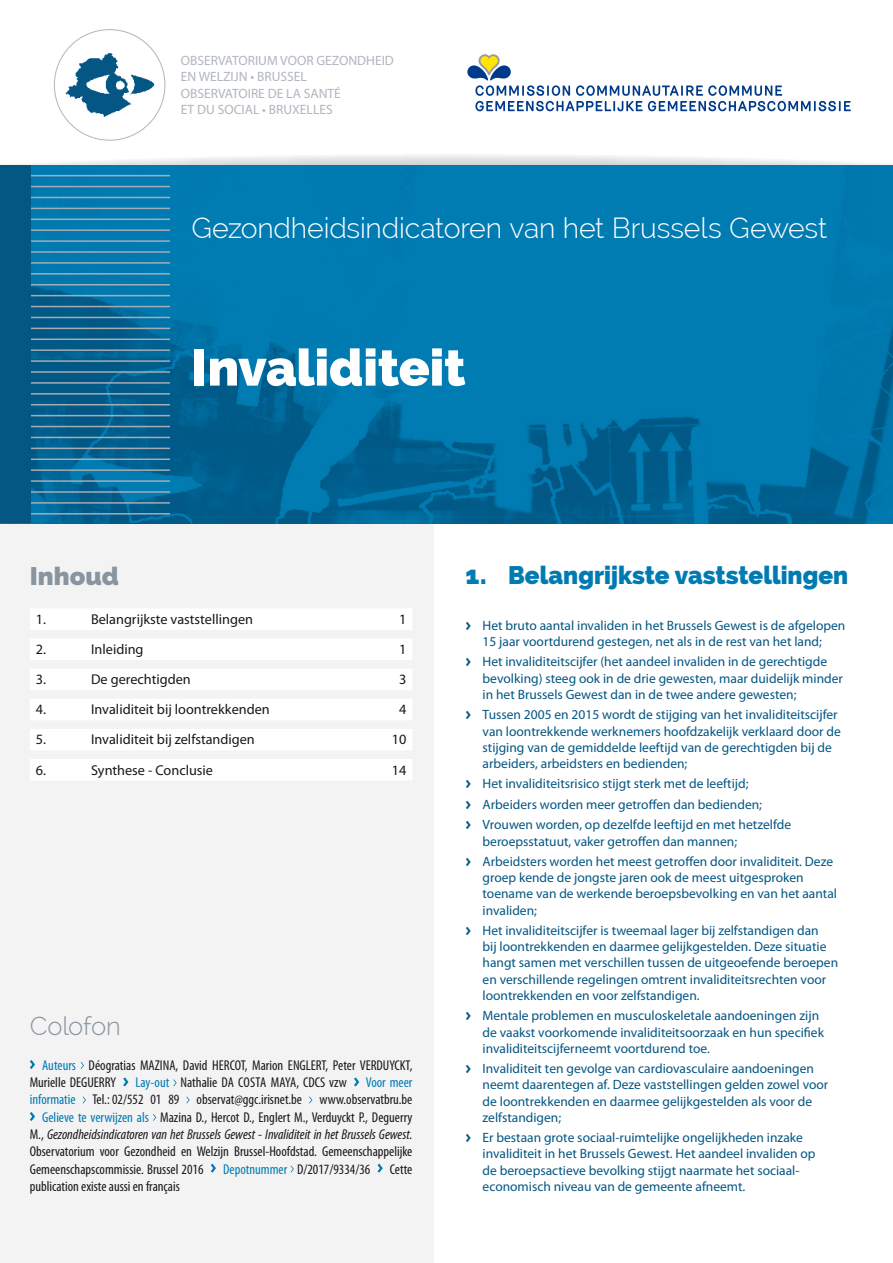
<style>
.page{position:relative;width:893px;height:1263px;background:#fff}
.page>*{position:absolute;margin:0;border:0;box-sizing:border-box;transform-origin:0 0}
.t1{font:800 51px "Raleway";letter-spacing:-.005em;color:#fff}
.t2{font:300 28.5px "Raleway";letter-spacing:-.005em;color:#fff}
.t3{font:800 25.5px "Raleway";color:#007bb2}
.t4{font:300 25.5px "Raleway";letter-spacing:-.01em;color:#8994a0}
.t5{font:800 25.5px "Raleway";color:#8994a0}
.t6{font:condensed 14.25px/17.4px "Myriad Pro";color:#1a171c}
.t7{font:14.25px "Myriad Pro";color:#1a171c}
.t8{font:italic condensed 14.25px "Myriad Pro";color:#1a171c}
.t9{font:condensed 14.25px "Myriad Pro";color:#007bb2}
.t10{font:13.5px/16.2px "Myriad Pro";color:#045683}
.t11{font:13.5px/16.2px "Myriad Pro";color:#b0b6be}
.s1{color:#007bb2}
.s2{font-style:normal}
.s3{font-family:"Meta OT";font-weight:700}
</style>
<div class="page">
<div style="left:0;top:523px;width:434px;height:433px;background:#f3f3f4"></div>
<svg style="left:30px;top:609px;width:382px;height:171px;fill:#fff"></svg>
<svg style="left:0;top:155px;width:893px;height:11px"></svg>
<img style="left:30px;top:166px;width:863px;height:357px">
<hr style="left:0;top:513px;width:170px;height:1px;background:#a5acb5">
<hr style="left:0;top:502px;width:170px;height:2px;background:#a5acb5">
<hr style="left:0;top:491px;width:170px;height:2px;background:#a5acb5">
<hr style="left:0;top:480px;width:170px;height:2px;background:#a5acb5">
<hr style="left:0;top:469px;width:170px;height:2px;background:#a5acb5">
<hr style="left:0;top:458px;width:170px;height:2px;background:#a5acb5">
<hr style="left:0;top:448px;width:170px;height:1px;background:#a5acb5">
<hr style="left:0;top:437px;width:170px;height:1px;background:#a5acb5">
<hr style="left:0;top:426px;width:170px;height:1px;background:#a5acb5">
<hr style="left:0;top:415px;width:170px;height:1px;background:#a5acb5">
<hr style="left:0;top:404px;width:170px;height:1px;background:#a5acb5">
<hr style="left:0;top:393px;width:170px;height:2px;background:#a5acb5">
<hr style="left:0;top:382px;width:170px;height:2px;background:#a5acb5">
<hr style="left:0;top:371px;width:170px;height:2px;background:#a5acb5">
<hr style="left:0;top:360px;width:170px;height:2px;background:#a5acb5">
<hr style="left:0;top:349px;width:170px;height:2px;background:#a5acb5">
<hr style="left:0;top:338px;width:170px;height:2px;background:#a5acb5">
<hr style="left:0;top:328px;width:170px;height:1px;background:#a5acb5">
<hr style="left:0;top:317px;width:170px;height:1px;background:#a5acb5">
<hr style="left:0;top:306px;width:170px;height:1px;background:#a5acb5">
<hr style="left:0;top:295px;width:170px;height:1px;background:#a5acb5">
<hr style="left:0;top:284px;width:170px;height:1px;background:#a5acb5">
<hr style="left:0;top:273px;width:170px;height:2px;background:#a5acb5">
<hr style="left:0;top:262px;width:170px;height:2px;background:#a5acb5">
<hr style="left:0;top:251px;width:170px;height:2px;background:#a5acb5">
<hr style="left:0;top:240px;width:170px;height:2px;background:#a5acb5">
<hr style="left:0;top:229px;width:170px;height:2px;background:#a5acb5">
<hr style="left:0;top:219px;width:170px;height:1px;background:#a5acb5">
<hr style="left:0;top:208px;width:170px;height:1px;background:#a5acb5">
<hr style="left:0;top:197px;width:170px;height:1px;background:#a5acb5">
<hr style="left:0;top:186px;width:170px;height:1px;background:#a5acb5">
<hr style="left:0;top:175px;width:170px;height:1px;background:#a5acb5">
<img style="left:62px;top:51px;width:95px;height:68px">
<div style="left:0;top:166px;width:30px;height:357px;background:#045683"></div>
<svg style="left:467px;top:54px;width:384px;height:57px"></svg>
<div style="left:0;top:886px;width:434px;height:377px;background:#f3f3f4"></div>
<svg style="left:30px;top:1060px;width:5px;height:9px"></svg>
<svg style="left:81px;top:1062px;width:3px;height:7px"></svg>
<svg style="left:123px;top:1077px;width:5px;height:9px"></svg>
<svg style="left:173px;top:1079px;width:4px;height:7px"></svg>
<svg style="left:354px;top:1077px;width:5px;height:9px"></svg>
<svg style="left:83px;top:1096px;width:3px;height:7px"></svg>
<svg style="left:186px;top:1096px;width:4px;height:7px"></svg>
<svg style="left:309px;top:1096px;width:3px;height:7px"></svg>
<svg style="left:30px;top:1112px;width:5px;height:9px"></svg>
<svg style="left:153px;top:1114px;width:3px;height:7px"></svg>
<svg style="left:211px;top:1164px;width:5px;height:9px"></svg>
<svg style="left:291px;top:1165px;width:3px;height:7px"></svg>
<svg style="left:377px;top:1164px;width:6px;height:9px"></svg>
<p class="t11" style="left:181px;top:52px;width:215px">OBSERVATORIUM VOOR GEZONDHEID<br>EN WELZIJN • BRUSSEL<br>OBSERVATOIRE DE LA SANTÉ<br>ET DU SOCIAL • BRUXELLES</p>
<h2 class="t2" style="left:191px;top:212px;width:637px">Gezondheidsindicatoren van het Brussels Gewest</h2>
<h1 class="t1" style="left:191px;top:339px;width:276px">Invaliditeit</h1>
<h3 class="t5" style="left:30px;top:562px;width:91px">Inhoud</h3>
<p class="t7" style="left:36px;top:610px;width:12px">1.</p>
<p class="t7" style="left:91px;top:610px;width:163px">Belangrijkste vaststellingen</p>
<p class="t7" style="left:399px;top:610px;width:9px">1</p>
<p class="t7" style="left:36px;top:640px;width:12px">2.</p>
<p class="t7" style="left:91px;top:640px;width:54px">Inleiding</p>
<p class="t7" style="left:399px;top:640px;width:9px">1</p>
<p class="t7" style="left:36px;top:671px;width:12px">3.</p>
<p class="t7" style="left:91px;top:671px;width:101px">De gerechtigden</p>
<p class="t7" style="left:399px;top:671px;width:9px">3</p>
<p class="t7" style="left:36px;top:701px;width:12px">4.</p>
<p class="t7" style="left:91px;top:701px;width:180px">Invaliditeit bij loontrekkenden</p>
<p class="t7" style="left:399px;top:701px;width:9px">4</p>
<p class="t7" style="left:36px;top:731px;width:12px">5.</p>
<p class="t7" style="left:91px;top:731px;width:165px">Invaliditeit bij zelfstandigen</p>
<p class="t7" style="left:392px;top:731px;width:16px">10</p>
<p class="t7" style="left:36px;top:761px;width:12px">6.</p>
<p class="t7" style="left:91px;top:761px;width:123px">Synthese - Conclusie</p>
<p class="t7" style="left:392px;top:761px;width:16px">14</p>
<h3 class="t4" style="left:30px;top:1012px;width:92px">Colofon</h3>
<p class="t6" style="left:30px;top:1056px;width:384px;text-indent:12px"><span class="s1">Auteurs</span> Déogratias MAZINA, David HERCOT, Marion ENGLERT, Peter VERDUYCKT,<br>Murielle DEGUERRY</p>
<p class="t6" style="left:136px;top:1074px;width:213px"><span class="s1">Lay-out</span> Nathalie da Costa Maya, CDCS vzw</p>
<p class="t9" style="left:366px;top:1074px;width:48px">Voor meer</p>
<p class="t6" style="left:30px;top:1091px;width:384px"><span class="s1">informatie</span> Tel.: 02/552 01 89 observat@ggc.irisnet.be www.observatbru.be</p>
<p class="t6" style="left:42px;top:1108px;width:372px"><span class="s1">Gelieve te verwijzen als</span> Mazina D., Hercot D., Englert M., Verduyckt P., Deguerry</p>
<p class="t8" style="left:30px;top:1126px;width:384px"><span class="s2">M.,</span> Gezondheidsindicatoren van het Brussels Gewest - Invaliditeit in het Brussels Gewest.</p>
<p class="t6" style="left:30px;top:1142px;width:384px">Observatorium voor Gezondheid en Welzijn Brussel-Hoofdstad. Gemeenschappelijke</p>
<p class="t6" style="left:30px;top:1160px;width:175px">Gemeenschapscommissie. Brussel 2016</p>
<p class="t6" style="left:223px;top:1160px;width:149px"><span class="s1">Depotnummer</span> D/2017/9334/36</p>
<p class="t6" style="left:390px;top:1160px;width:24px">Cette</p>
<p class="t6" style="left:30px;top:1177px;width:152px">publication existe aussi en français</p>
<h3 class="t3" style="left:466px;top:560px;width:384px">1. Belangrijkste vaststellingen</h3>
<p class="t10" style="left:466px;top:617px;width:381px;text-align:center"><span class="s3">&gt;</span> Het bruto aantal invaliden in het Brussels Gewest is de afgelopen<br>15 jaar voortdurend gestegen, net als in de rest van het land;</p>
<p class="t10" style="left:483px;top:654px;width:362px;text-indent:-17px"><span class="s3">&gt;</span> Het invaliditeitscijfer (het aandeel invaliden in de gerechtigde bevolking) steeg ook in de drie gewesten, maar duidelijk minder in het Brussels Gewest dan in de twee andere gewesten;</p>
<p class="t10" style="left:483px;top:706px;width:360px;text-indent:-17px"><span class="s3">&gt;</span> Tussen 2005 en 2015 wordt de stijging van het invaliditeitscijfer van loontrekkende werknemers hoofdzakelijk verklaard door de stijging van de gemiddelde leeftijd van de gerechtigden bij de arbeiders, arbeidsters en bedienden;</p>
<p class="t10" style="left:466px;top:773px;width:327px;line-height:20.4px"><span class="s3">&gt;</span> Het invaliditeitsrisico stijgt sterk met de leeftijd;<br><span class="s3">&gt;</span> Arbeiders worden meer getroffen dan bedienden;<br><span class="s3">&gt;</span> Vrouwen worden, op dezelfde leeftijd en met hetzelfde</p>
<p class="t10" style="left:466px;top:830px;width:369px;line-height:20.4px;text-indent:17px">beroepsstatuut, vaker getroffen dan mannen;<br><span class="s3">&gt;</span> Arbeidsters worden het meest getroffen door invaliditeit. Deze</p>
<p class="t10" style="left:483px;top:869px;width:356px">groep kende de jongste jaren ook de meest uitgesproken toename van de werkende beroepsbevolking en van het aantal invaliden;</p>
<p class="t10" style="left:483px;top:922px;width:357px;text-indent:-17px"><span class="s3">&gt;</span> Het invaliditeitscijfer is tweemaal lager bij zelfstandigen dan<br>bij loontrekkenden en daarmee gelijkgestelden. Deze situatie hangt samen met verschillen tussen de uitgeoefende beroepen en verschillende regelingen omtrent invaliditeitsrechten voor loontrekkenden en voor zelfstandigen.</p>
<p class="t10" style="left:483px;top:1007px;width:343px;text-indent:-17px"><span class="s3">&gt;</span> Mentale problemen en musculoskeletale aandoeningen zijn de vaakst voorkomende invaliditeitsoorzaak en hun specifiek invaliditeitscijferneemt voortdurend toe.</p>
<p class="t10" style="left:483px;top:1060px;width:347px;text-indent:-17px"><span class="s3">&gt;</span> Invaliditeit ten gevolge van cardiovasculaire aandoeningen neemt daarentegen af. Deze vaststellingen gelden zowel voor de loontrekkenden en daarmee gelijkgestelden als voor de zelfstandigen;</p>
<p class="t10" style="left:483px;top:1129px;width:335px;text-indent:-17px"><span class="s3">&gt;</span> Er bestaan grote sociaal-ruimtelijke ongelijkheden inzake invaliditeit in het Brussels Gewest. Het aandeel invaliden op de beroepsactieve bevolking stijgt naarmate het sociaal&shy;economisch niveau van de gemeente afneemt.</p>
</div>
